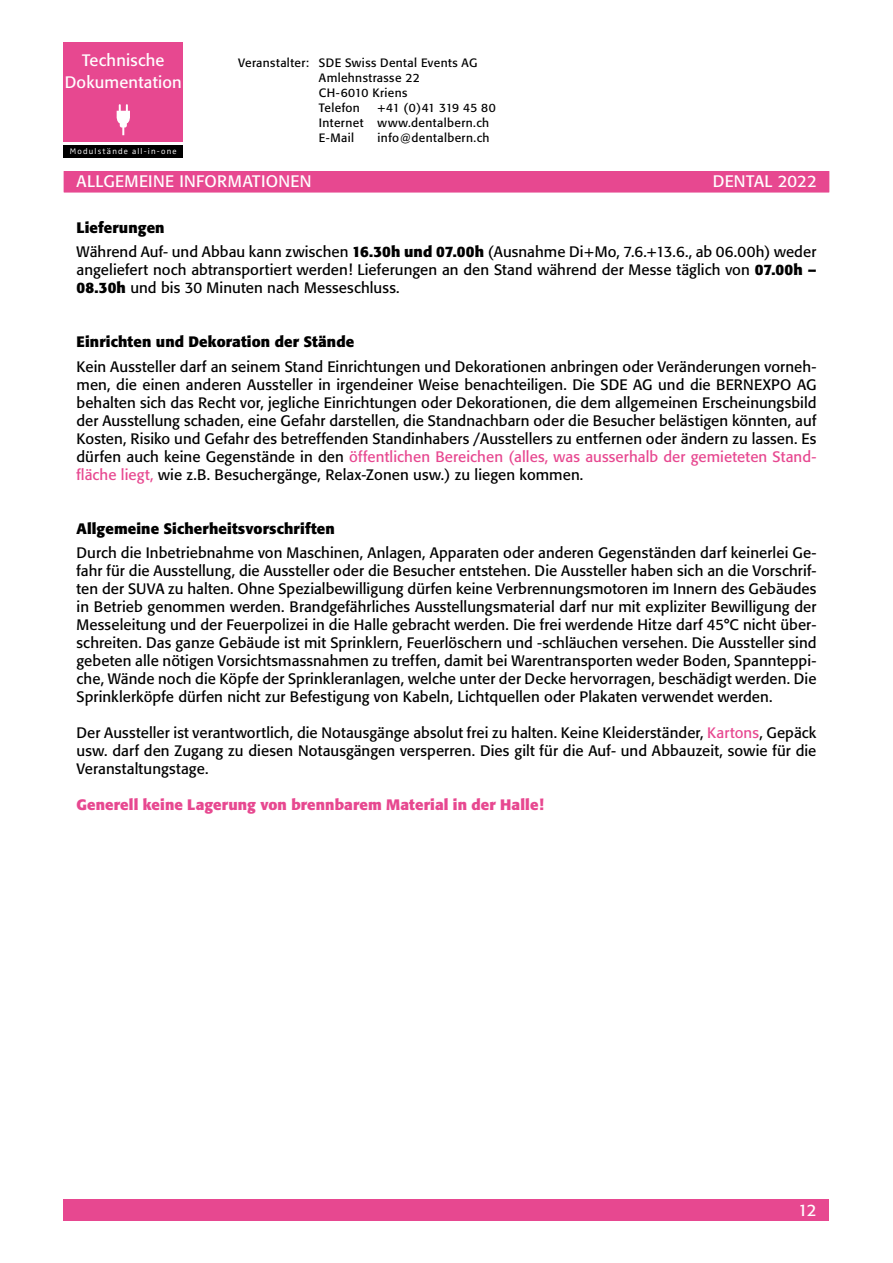
<style>
.page{position:relative;width:893px;height:1263px;background:#fff}
.page>*{position:absolute;margin:0;border:0;box-sizing:border-box;transform-origin:0 0}
.t1{font:18px "Formata";color:#fff}
.t2{font:16.5px/21.1px "Formata";letter-spacing:.015em;color:#fff;text-align:center}
.t3{font:15px/18px "Formata";letter-spacing:.005em;color:#000;text-align:justify}
.t4{font:700 15px "Formata";letter-spacing:.01em;color:#000}
.t5{font:700 15px "Formata";letter-spacing:.01em;color:#e74890}
.t6{font:12px/15px "Formata";letter-spacing:.03em;color:#000}
.t7{font:300 8.4px "Zwo";letter-spacing:.14em;color:#fff}
.s1{font-weight:700}
.s2{color:#e74890}
</style>
<div class="page">
<div style="left:64px;top:43px;width:119px;height:99px;background:#e74890"></div>
<svg style="left:117px;top:104px;width:13px;height:31px"></svg>
<div style="left:64px;top:145px;width:119px;height:12px;background:#000"></div>
<div style="left:64px;top:1199px;width:765px;height:21px;background:#e74890"></div>
<div style="left:64px;top:171px;width:765px;height:21px;background:#e74890"></div>
<p class="t2" style="left:65px;top:50px;width:119px">Technische<br>Dokumentation</p>
<p class="t7" style="left:70px;top:147px;width:108px">Modulstände all-in-one</p>
<p class="t6" style="left:319px;top:56px;width:160px;text-indent:-81px">Veranstalter: SDE Swiss Dental Events AG<br>Amlehnstrasse 22<br>CH-6010 Kriens<br>Telefon</p>
<p class="t6" style="left:319px;top:101px;width:178px;text-indent:59px">+41 (0)41 319 45 80<br>Internet www.dentalbern.ch<br>E-Mail</p>
<p class="t6" style="left:378px;top:131px;width:113px">info@dentalbern.ch</p>
<p class="t2" style="left:77px;top:171px;width:21px">Allgemeine</p>
<p class="t2" style="left:179px;top:171px;width:17px">Info</p>
<p class="t2" style="left:217px;top:171px;width:21px">rmationen</p>
<p class="t2" style="left:713px;top:171px;width:106px">DENTAL 2022</p>
<p class="t3" style="left:77px;top:216px;width:741px;line-height:24.3px"><span class="s1">Lieferungen<br></span>Während Auf- und Abbau kann zwischen <span class="s1">16.30h und 07.00h</span> (Ausnahme Di+Mo, 7.6.+13.6., ab 06.00h) weder</p>
<p class="t3" style="left:77px;top:261px;width:741px">angeliefert noch abtransportiert werden! Lieferungen an den Stand während der Messe täglich von <span class="s1">07.00h –<br>08.30h</span> und bis 30 Minuten nach Messeschluss.</p>
<p class="t2" style="left:77px;top:171px;width:55px">Das Team</p>
<p class="t4" style="left:77px;top:333px;width:279px">Einrichten und Dekoration der Stände</p>
<p class="t3" style="left:77px;top:357px;width:741px">Kein Aussteller darf an seinem Stand Einrichtungen und Dekorationen anbringen oder Veränderungen vorneh&shy;men, die einen anderen Aussteller in irgendeiner Weise benachteiligen. Die SDE AG und die BERNEXPO AG behalten sich das Recht vor, jegliche Einrichtungen oder Dekorationen, die dem allgemeinen Erscheinungsbild der Ausstellung schaden, eine Gefahr darstellen, die Standnachbarn oder die Besucher belästigen könnten, auf Kosten, Risiko und Gefahr des betreffenden Standinhabers /Ausstellers zu entfernen oder ändern zu lassen. Es dürfen auch keine Gegenstände in den <span class="s2">öffentlichen Bereichen (alles, was ausserhalb der gemieteten Stand&shy;fläche liegt,</span> wie z.B. Besuchergänge, Relax-Zonen usw.) zu liegen kommen.</p>
<p class="t4" style="left:77px;top:519px;width:260px">Allgemeine Sicherheitsvorschriften</p>
<p class="t3" style="left:77px;top:544px;width:741px">Durch die Inbetriebnahme von Maschinen, Anlagen, Apparaten oder anderen Gegenständen darf keinerlei Ge&shy;fahr für die Ausstellung, die Aussteller oder die Besucher entstehen. Die Aussteller haben sich an die Vorschrif&shy;ten der SUVA zu halten. Ohne Spezialbewilligung dürfen keine Verbrennungsmotoren im Innern des Gebäudes in Betrieb genommen werden. Brandgefährliches Ausstellungsmaterial darf nur mit expliziter Bewilligung der Messeleitung und der Feuerpolizei in die Halle gebracht werden. Die frei werdende Hitze darf 45°C nicht über&shy;schreiten. Das ganze Gebäude ist mit Sprinklern, Feuerlöschern und -schläuchen versehen. Die Aussteller sind gebeten alle nötigen Vorsichtsmassnahmen zu treffen, damit bei Warentransporten weder Boden, Spannteppi&shy;che, Wände noch die Köpfe der Sprinkleranlagen, welche unter der Decke hervorragen, beschädigt werden. Die Sprinklerköpfe dürfen nicht zur Befestigung von Kabeln, Lichtquellen oder Plakaten verwendet werden.</p>
<p class="t3" style="left:77px;top:724px;width:741px">Der Aussteller ist verantwortlich, die Notausgänge absolut frei zu halten. Keine Kleiderständer, <span class="s2">Kartons</span>, Gepäck usw. darf den Zugang zu diesen Notausgängen versperren. Dies gilt für die Auf- und Abbauzeit, sowie für die Veranstaltungstage.</p>
<p class="t5" style="left:77px;top:795px;width:469px">Generell keine Lagerung von brennbarem Material in der Halle!</p>
<p class="t2" style="left:798px;top:1199px;width:20px">12</p>
<p class="t1" style="left:796px;top:1200px;width:21px">12</p>
</div>
